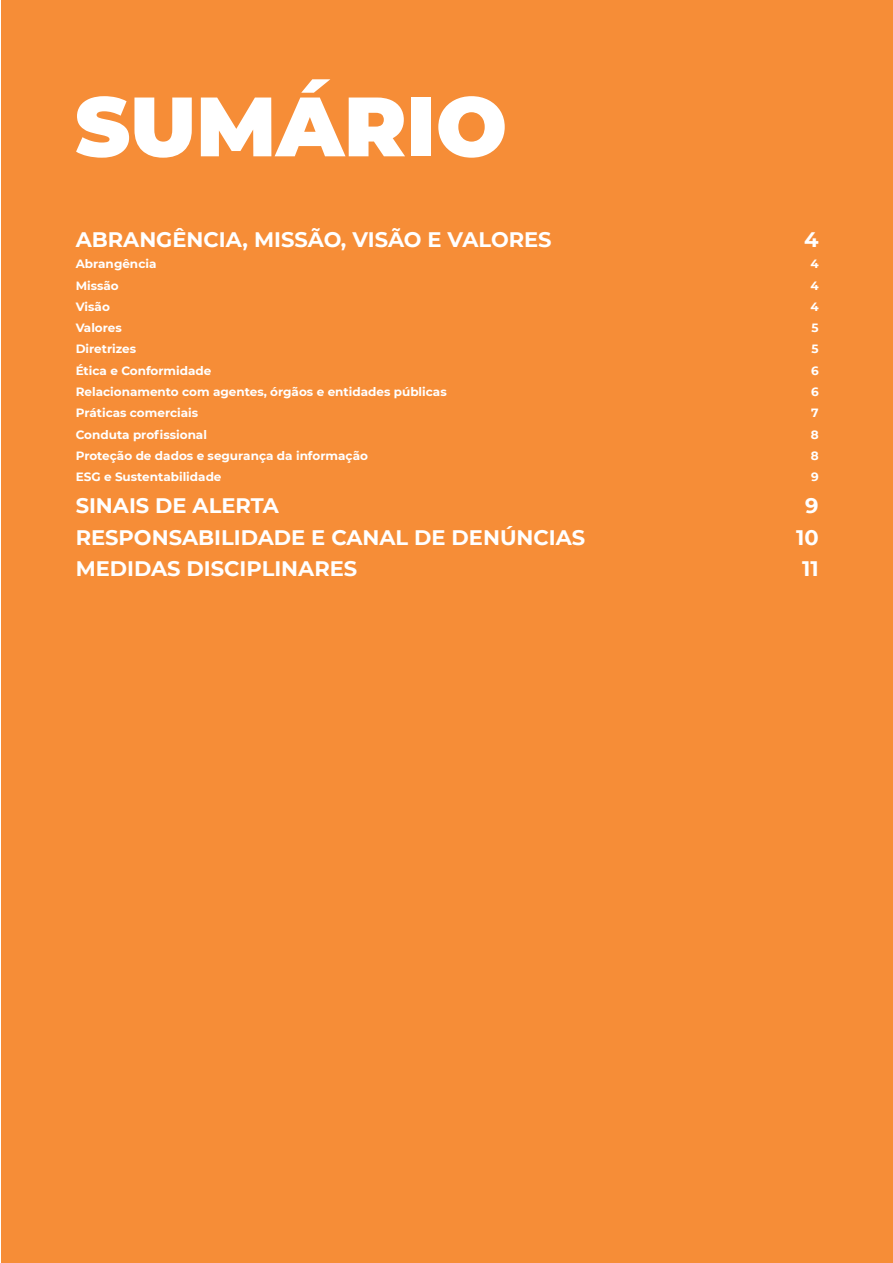
<style>
.page{position:relative;width:893px;height:1263px;background:#fff}
.page>*{position:absolute;margin:0;border:0;box-sizing:border-box;transform-origin:0 0}
.t1{font:900 84px "Montserrat";color:#fff}
.t2{font:700 21px "Montserrat";color:#fff}
.t3{font:700 12px "Montserrat";color:#fff}
</style>
<div class="page">
<div style="left:1px;top:0;width:892px;height:1263px;background:#f68d37"></div>
<h1 class="t1" style="left:75px;top:63px;width:434px">SUMÁRIO</h1>
<h2 class="t2" style="left:76px;top:224px;width:477px">ABRANGÊNCIA, MISSÃO, VISÃO E VALORES</h2>
<h2 class="t2" style="left:804px;top:224px;width:16px">4</h2>
<p class="t3" style="left:76px;top:255px;width:82px">Abrangência</p>
<p class="t3" style="left:810px;top:255px;width:10px">4</p>
<p class="t3" style="left:76px;top:277px;width:45px">Missão</p>
<p class="t3" style="left:810px;top:277px;width:10px">4</p>
<p class="t3" style="left:76px;top:298px;width:36px">Visão</p>
<p class="t3" style="left:810px;top:298px;width:10px">4</p>
<p class="t3" style="left:76px;top:319px;width:48px">Valores</p>
<p class="t3" style="left:811px;top:319px;width:9px">5</p>
<p class="t3" style="left:76px;top:340px;width:62px">Diretrizes</p>
<p class="t3" style="left:811px;top:340px;width:9px">5</p>
<p class="t3" style="left:76px;top:362px;width:137px">Ética e Conformidade</p>
<p class="t3" style="left:811px;top:362px;width:9px">6</p>
<p class="t3" style="left:76px;top:383px;width:373px">Relacionamento com agentes, órgãos e entidades públicas</p>
<p class="t3" style="left:811px;top:383px;width:9px">6</p>
<p class="t3" style="left:76px;top:404px;width:124px">Práticas comerciais</p>
<p class="t3" style="left:811px;top:404px;width:9px">7</p>
<p class="t3" style="left:76px;top:426px;width:133px">Conduta profissional</p>
<p class="t3" style="left:811px;top:426px;width:9px">8</p>
<p class="t3" style="left:76px;top:447px;width:294px">Proteção de dados e segurança da informação</p>
<p class="t3" style="left:811px;top:447px;width:9px">8</p>
<p class="t3" style="left:76px;top:468px;width:147px">ESG e Sustentabilidade</p>
<p class="t3" style="left:811px;top:468px;width:9px">9</p>
<h2 class="t2" style="left:76px;top:490px;width:205px">SINAIS DE ALERTA</h2>
<h2 class="t2" style="left:805px;top:490px;width:15px">9</h2>
<h2 class="t2" style="left:76px;top:522px;width:511px">RESPONSABILIDADE E CANAL DE DENÚNCIAS</h2>
<h2 class="t2" style="left:796px;top:522px;width:24px">10</h2>
<h2 class="t2" style="left:76px;top:554px;width:283px">MEDIDAS DISCIPLINARES</h2>
<h2 class="t2" style="left:802px;top:554px;width:18px">11</h2>
</div>
